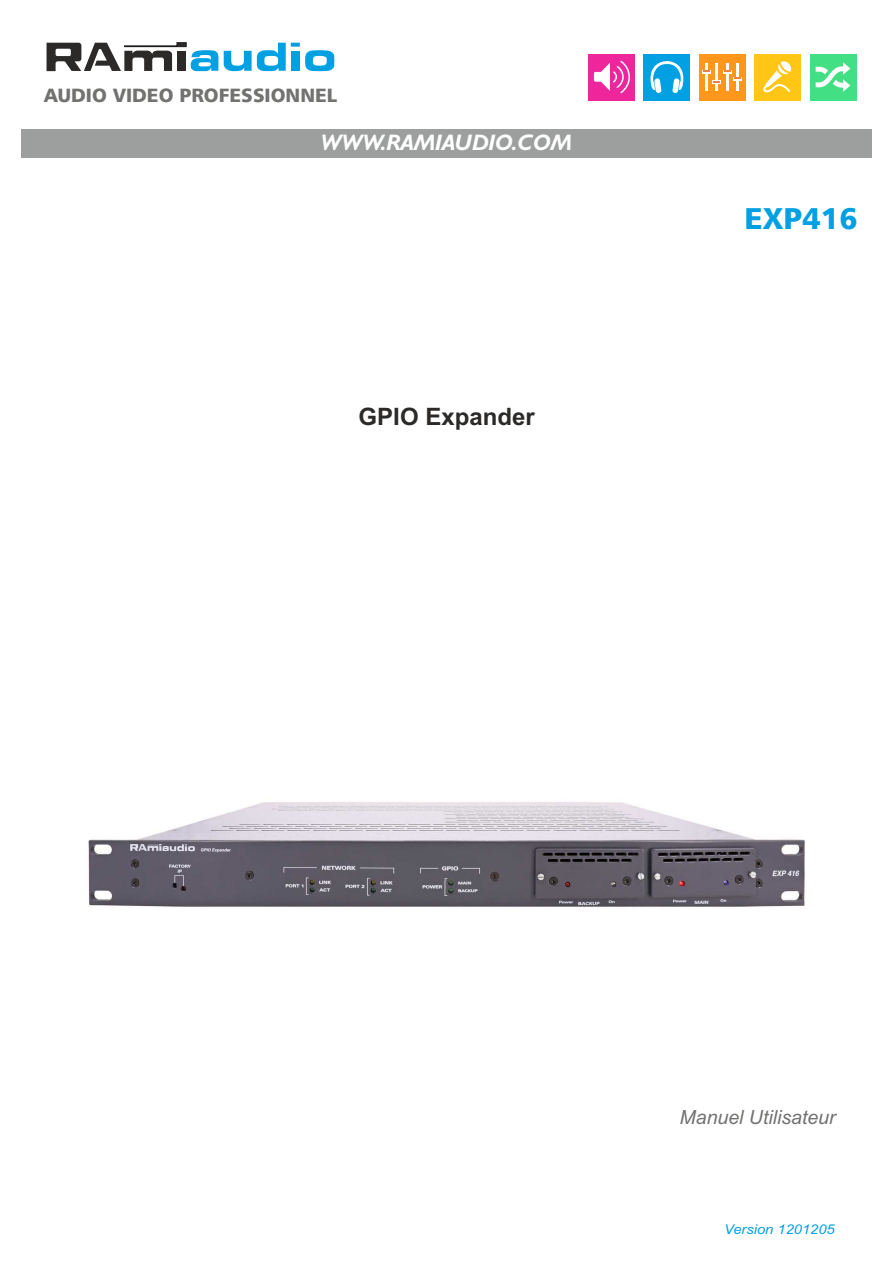
<style>
.page{position:relative;width:893px;height:1263px;background:#fff}
.page>*{position:absolute;margin:0;border:0;box-sizing:border-box;transform-origin:0 0}
.t1{font:30px "Humanist 777 BT Black B";color:#00a0e3}
.t2{font:700 24px "Arial";color:#2b2a29}
.t3{font:italic 700 22.5px "Humanist 521 BT";color:#fefefe}
.t4{font:italic 19.5px "Arial";color:#727271}
.t5{font:19.2px "Humanist 777 BT Black B";color:#727271}
.t6{font:italic 13.5px "Arial";color:#00a0e3;scale:1.09 1}
</style>
<div class="page">
<div style="left:644px;top:54px;width:46px;height:46px;background:#00a0e3"></div>
<div style="left:588px;top:54px;width:47px;height:46px;background:#ef259c"></div>
<div style="left:699px;top:54px;width:46px;height:46px;background:#ff971d"></div>
<div style="left:810px;top:54px;width:46px;height:46px;background:#43df84"></div>
<div style="left:754px;top:54px;width:46px;height:46px;background:#ffc615"></div>
<div style="left:21px;top:129px;width:850px;height:28px;background:#9d9e9e"></div>
<svg style="left:594px;top:60px;width:36px;height:34px"></svg>
<svg style="left:650px;top:61px;width:33px;height:32px"></svg>
<svg style="left:816px;top:62px;width:34px;height:30px"></svg>
<svg style="left:763px;top:61px;width:29px;height:31px"></svg>
<hr style="left:706px;top:63px;width:2px;height:28px;background:#fefefe">
<hr style="left:716px;top:63px;width:2px;height:28px;background:#fefefe">
<hr style="left:726px;top:63px;width:2px;height:28px;background:#fefefe">
<hr style="left:736px;top:63px;width:2px;height:28px;background:#fefefe">
<svg style="left:703px;top:70px;width:38px;height:14px"></svg>
<svg style="left:224px;top:43px;width:110px;height:28px"></svg>
<svg style="left:47px;top:42px;width:171px;height:29px"></svg>
<img style="left:88px;top:802px;width:717px;height:105px">
<p class="t5" style="left:44px;top:87px;width:295px">AUDIO VIDEO PROFESSIONNEL</p>
<p class="t3" style="left:320px;top:133px;width:253px">WWW.RAMIAUDIO.COM</p>
<p class="t2" style="left:359px;top:408px;width:178px">GPIO Expander</p>
<h1 class="t1" style="left:744px;top:206px;width:115px">EXP416</h1>
<p class="t4" style="left:680px;top:1110px;width:158px">Manuel Utilisateur</p>
<p class="t6" style="left:724px;top:1224px;width:103px">Version 1201205</p>
</div>
